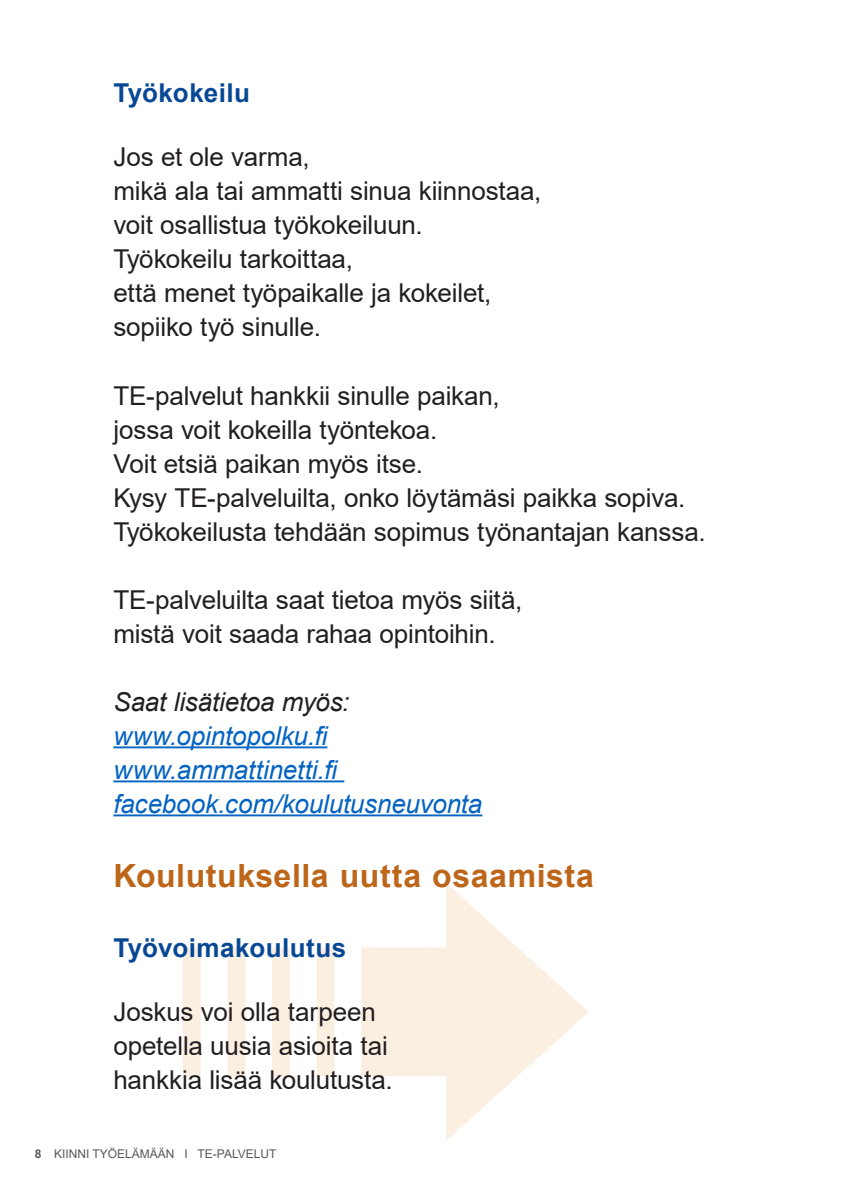
<style>
.page{position:relative;width:842px;height:1191px;background:#fff}
.page>*{position:absolute;margin:0;border:0;box-sizing:border-box;transform-origin:0 0}
.otsikko_2{font:700 32px "Arial";letter-spacing:.015em;color:#bd6619}
.leipis_14_18{font:26px/34px "Arial";letter-spacing:-.01em;color:#231f20}
.leipis_14_18-2{font:italic 26px "Arial";letter-spacing:-.005em;color:#0563c1}
.otsikko_3{font:700 26px "Arial";letter-spacing:.015em;color:#074895}
.leipis_14_18-3{font:italic 26px "Arial";letter-spacing:-.005em;color:#231f20}
.t1{font:12px "Arial";color:#57585a}
.s1{font-weight:700}
</style>
<div class="page">
<svg style="left:183px;top:883px;width:405px;height:258px"></svg>
<hr style="left:113px;top:746px;width:214px;height:2px;background:#0563c1">
<hr style="left:113px;top:780px;width:231px;height:2px;background:#0563c1">
<hr style="left:113px;top:814px;width:369px;height:2px;background:#0563c1">
<h3 class="otsikko_3" style="left:113px;top:75px;width:138px">Työkokeilu</h3>
<p class="leipis_14_18" style="left:113px;top:140px;width:429px">Jos et ole varma,<br>mikä ala tai ammatti sinua kiinnostaa, voit osallistua työkokeiluun.<br>Työkokeilu tarkoittaa,<br>että menet työpaikalle ja kokeilet, sopiiko työ sinulle.</p>
<p class="leipis_14_18" style="left:113px;top:378px;width:594px">TE-palvelut hankkii sinulle paikan,<br>jossa voit kokeilla työntekoa.<br>Voit etsiä paikan myös itse.<br>Kysy TE-palveluilta, onko löytämäsi paikka sopiva.<br>Työkokeilusta tehdään sopimus työnantajan kanssa.</p>
<p class="leipis_14_18" style="left:113px;top:582px;width:410px">TE-palveluilta saat tietoa myös siitä, mistä voit saada rahaa opintoihin.</p>
<p class="leipis_14_18-3" style="left:113px;top:684px;width:237px">Saat lisätietoa myös:</p>
<p class="leipis_14_18-2" style="left:113px;top:718px;width:217px">www.opintopolku.fi</p>
<p class="leipis_14_18-2" style="left:113px;top:752px;width:226px">www.ammattinetti.fi</p>
<p class="leipis_14_18-2" style="left:113px;top:786px;width:370px">facebook.com/koulutusneuvonta</p>
<h2 class="otsikko_2" style="left:113px;top:853px;width:482px">Koulutuksella uutta osaamista</h2>
<h3 class="otsikko_3" style="left:113px;top:929px;width:235px">Työvoimakoulutus</h3>
<p class="leipis_14_18" style="left:113px;top:994px;width:281px">Joskus voi olla tarpeen opetella uusia asioita tai hankkia lisää koulutusta.</p>
<p class="t1" style="left:35px;top:1145px;width:243px"><span class="s1">8</span> KIINNI TYÖELÄMÄÄN I TE-PALVELUT</p>
</div>
